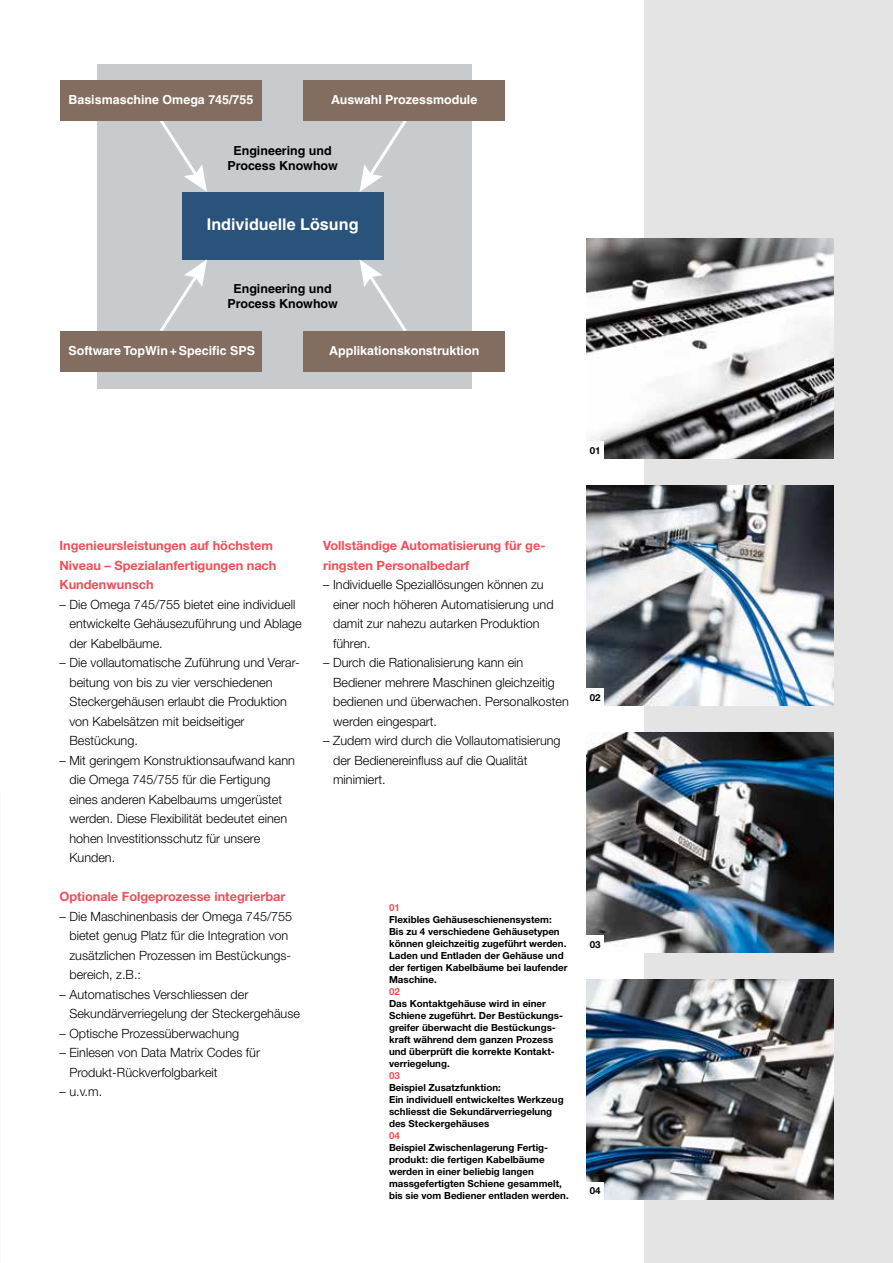
<style>
.page{position:relative;width:893px;height:1263px;background:#fff}
.page>*{position:absolute;margin:0;border:0;box-sizing:border-box;transform-origin:0 0}
.t1{font:700 16.2px "Helvetica LT Pro";color:#fff}
.t2{font:300 12.75px/19.5px "Helvetica Neue LT Std";color:#000}
.t3{font:700 12.75px/19.5px "Helvetica Neue LT Std";color:#f04e58}
.t4{font:700 12.45px "Helvetica LT Pro";color:#fff}
.t5{font:700 12.45px/15px "Helvetica LT Pro";color:#000;text-align:center}
.t6{font:700 9.75px/12px "Helvetica Neue LT Std";color:#000}
.t7{font:700 9.75px "Helvetica Neue LT Std";color:#f04e58}
</style>
<div class="page">
<div style="left:644px;top:0;width:249px;height:1263px;background:#e4e4e4"></div>
<img style="left:587px;top:485px;width:246px;height:221px">
<img style="left:587px;top:732px;width:246px;height:220px">
<img style="left:587px;top:979px;width:246px;height:220px">
<img style="left:587px;top:238px;width:246px;height:221px">
<div style="left:587px;top:689px;width:17px;height:17px;background:#fff"></div>
<div style="left:587px;top:935px;width:17px;height:17px;background:#fff"></div>
<div style="left:587px;top:1182px;width:17px;height:17px;background:#fff"></div>
<div style="left:587px;top:442px;width:17px;height:17px;background:#fff"></div>
<div style="left:97px;top:64px;width:375px;height:324px;background:#c8cbce"></div>
<div style="left:182px;top:192px;width:201px;height:67px;background:#29537a"></div>
<svg style="left:157px;top:120px;width:50px;height:72px"></svg>
<svg style="left:160px;top:259px;width:47px;height:72px"></svg>
<svg style="left:360px;top:120px;width:49px;height:72px"></svg>
<svg style="left:360px;top:259px;width:47px;height:72px"></svg>
<div style="left:60px;top:80px;width:202px;height:40px;background:#826d60"></div>
<div style="left:60px;top:331px;width:202px;height:40px;background:#826d60"></div>
<div style="left:303px;top:80px;width:202px;height:40px;background:#826d60"></div>
<div style="left:303px;top:331px;width:202px;height:40px;background:#826d60"></div>
<p class="t4" style="left:68px;top:92px;width:187px">Basismaschine Omega 745/755</p>
<p class="t4" style="left:331px;top:92px;width:148px">Auswahl Prozessmodule</p>
<p class="t5" style="left:227px;top:143px;width:112px">Engineering und<br>Process Knowhow</p>
<p class="t1" style="left:207px;top:214px;width:153px">Individuelle Lösung</p>
<p class="t5" style="left:227px;top:281px;width:112px">Engineering und<br>Process Knowhow</p>
<p class="t4" style="left:68px;top:343px;width:188px">Software TopWin+Specific SPS</p>
<p class="t4" style="left:329px;top:343px;width:152px">Applikationskonstruktion</p>
<p class="t6" style="left:590px;top:444px;width:12px">01</p>
<p class="t3" style="left:60px;top:536px;width:218px">Ingenieursleistungen auf höchstem<br>Niveau – Spezialanfertigungen nach<br>Kundenwunsch</p>
<p class="t2" style="left:69px;top:594px;width:234px;text-indent:-10px">– Die Omega 745/755 bietet eine individuell entwickelte Gehäusezuführung und Ablage der Kabelbäume.</p>
<p class="t2" style="left:69px;top:653px;width:232px;text-indent:-10px">– Die vollautomatische Zuführung und Verar&shy;beitung von bis zu vier verschiedenen Steckergehäusen erlaubt die Produktion von Kabelsätzen mit beidseitiger Bestückung.</p>
<p class="t2" style="left:69px;top:750px;width:227px;text-indent:-10px">– Mit geringem Konstruktionsaufwand kann die Omega 745/755 für die Fertigung eines anderen Kabelbaums umgerüstet werden. Diese Flexibilität bedeutet einen hohen Investitionsschutz für unsere Kunden.</p>
<p class="t3" style="left:60px;top:887px;width:227px">Optionale Folgeprozesse integrierbar</p>
<p class="t2" style="left:69px;top:906px;width:224px;text-indent:-10px">– Die Maschinenbasis der Omega 745/755 bietet genug Platz für die Integration von zusätzlichen Prozessen im Bestückungs&shy;bereich, z.B.:</p>
<p class="t2" style="left:69px;top:984px;width:232px;text-indent:-10px">– Automatisches Verschliessen der<br>Sekundärverriegelung der Steckergehäuse</p>
<p class="t2" style="left:60px;top:1023px;width:181px">– Optische Prozessüberwachung</p>
<p class="t2" style="left:69px;top:1043px;width:192px;text-indent:-10px">– Einlesen von Data Matrix Codes für<br>Produkt-Rückverfolgbarkeit</p>
<p class="t2" style="left:60px;top:1082px;width:44px">– u.v.m.</p>
<p class="t3" style="left:323px;top:536px;width:224px">Vollständige Automatisierung für ge&shy;ringsten Personalbedarf</p>
<p class="t2" style="left:333px;top:575px;width:222px;text-indent:-10px">– Individuelle Speziallösungen können zu einer noch höheren Automatisierung und damit zur nahezu autarken Produktion führen.</p>
<p class="t2" style="left:333px;top:653px;width:237px;text-indent:-10px">– Durch die Rationalisierung kann ein Bediener mehrere Maschinen gleichzeitig bedienen und überwachen. Personalkosten werden eingespart.</p>
<p class="t2" style="left:333px;top:731px;width:229px;text-indent:-10px">– Zudem wird durch die Vollautomatisierung der Bedienereinfluss auf die Qualität minimiert.</p>
<p class="t7" style="left:389px;top:902px;width:12px">01</p>
<p class="t6" style="left:389px;top:913px;width:180px">Flexibles Gehäuseschienensystem:<br>Bis zu 4 verschiedene Gehäusetypen können gleichzeitig zugeführt werden.<br>Laden und Entladen der Gehäuse und der fertigen Kabelbäume bei laufender<br>Maschine.</p>
<p class="t7" style="left:389px;top:986px;width:12px">02</p>
<p class="t6" style="left:389px;top:997px;width:175px">Das Kontaktgehäuse wird in einer<br>Schiene zugeführt. Der Bestückungs&shy;greifer überwacht die Bestückungs&shy;kraft während dem ganzen Prozess und überprüft die korrekte Kontakt&shy;verriegelung.</p>
<p class="t7" style="left:389px;top:1070px;width:12px">03</p>
<p class="t6" style="left:389px;top:1081px;width:176px">Beispiel Zusatzfunktion:<br>Ein individuell entwickeltes Werkzeug schliesst die Sekundärverriegelung des Steckergehäuses</p>
<p class="t7" style="left:389px;top:1130px;width:12px">04</p>
<p class="t6" style="left:389px;top:1141px;width:181px">Beispiel Zwischenlagerung Fertig&shy;produkt: die fertigen Kabelbäume werden in einer beliebig langen massgefertigten Schiene gesammelt, bis sie vom Bediener entladen werden.</p>
<p class="t6" style="left:590px;top:691px;width:12px">02</p>
<p class="t6" style="left:590px;top:938px;width:12px">03</p>
<p class="t6" style="left:590px;top:1184px;width:12px">04</p>
</div>
